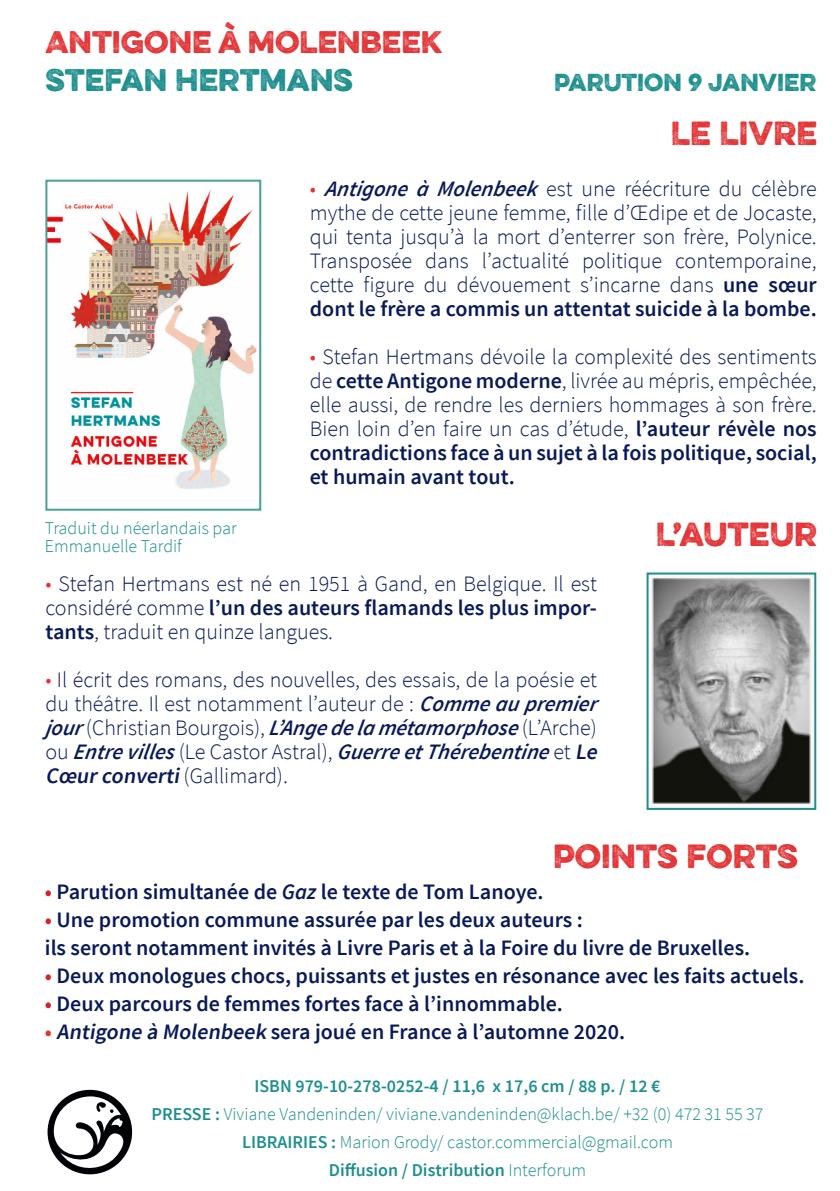
<style>
.page{position:relative;width:840px;height:1191px;background:#fff}
.page>*{position:absolute;margin:0;border:0;box-sizing:border-box;transform-origin:0 0}
.t1{font:30px "Eveleth W01";color:#e23537}
.t2{font:28px "Eveleth W01";color:#e23537}
.t3{font:28px "Eveleth W01";color:#1d8f8e}
.t4{font:300 22px/24px "Source Sans Pro";color:#0a1a58;text-align:justify}
.t5{font:600 22px "Source Sans Pro";color:#0a1a58}
.t6{font:22px "Eveleth W01";color:#1d8f8e}
.t7{font:300 18px "Source Sans Pro";color:#1d8f8e}
.t8{font:600 18px "Source Sans Pro";color:#1d8f8e}
.s1{color:#e23537}
.s2{font-weight:600;font-style:italic}
.s3{font-weight:600}
.s4{color:#e7313c}
.s5{color:#d1232a}
.s6{font-style:italic}
.s7{font-weight:300}
</style>
<div class="page">
<img style="left:48px;top:190px;width:209px;height:299px">
<div style="left:45px;top:180px;width:216px;height:331px;border:2px solid #48a195"></div>
<img style="left:652px;top:577px;width:159px;height:227px">
<div style="left:646px;top:572px;width:169px;height:238px;border:2px solid #1d8f8e"></div>
<div style="left:48px;top:1089px;width:84px;height:85px;background:#010206;border-radius:50%"></div>
<svg style="left:49px;top:1096px;width:75px;height:74px"></svg>
<p class="t2" style="left:45px;top:21px;width:398px">ANTIGONE À MOLENBEEK</p>
<p class="t3" style="left:45px;top:59px;width:309px">STEFAN HERTMANS</p>
<p class="t6" style="left:553px;top:66px;width:263px">PARUTION 9 JANVIER</p>
<p class="t1" style="left:670px;top:111px;width:148px">LE LIVRE</p>
<p class="t7" style="left:45px;top:517px;width:193px">Traduit du néerlandais par</p>
<p class="t7" style="left:45px;top:535px;width:138px">Emmanuelle Tardif</p>
<p class="t4" style="left:310px;top:177px;width:508px"><span class="s1">•</span> <span class="s2">Antigone à Molenbeek</span> est une réécriture du célèbre mythe de cette jeune femme, fille d’Œdipe et de Jocaste, qui tenta jusqu’à la mort d’enterrer son frère, Polynice.<br>Transposée dans l’actualité politique contemporaine, cette figure du dévouement s’incarne dans <span class="s3">une sœur dont le frère a commis un attentat suicide à la bombe.</span></p>
<p class="t4" style="left:310px;top:345px;width:508px"><span class="s1">•</span> Stefan Hertmans dévoile la complexité des sentiments de <span class="s3">cette Antigone moderne</span>, livrée au mépris, empêchée, elle aussi, de rendre les derniers hommages à son frère.<br>Bien loin d’en faire un cas d’étude, <span class="s3">l’auteur révèle nos contradictions face à un sujet à la fois politique, social, et humain avant tout.</span></p>
<p class="t1" style="left:655px;top:511px;width:163px">L’AUTEUR</p>
<p class="t4" style="left:45px;top:572px;width:553px"><span class="s4">•</span> Stefan Hertmans est né en 1951 à Gand, en Belgique. Il est considéré comme <span class="s3">l’un des auteurs flamands les plus impor&shy;tants</span>, traduit en quinze langues.</p>
<p class="t4" style="left:45px;top:668px;width:557px;text-align:left"><span class="s4">•</span> Il écrit des romans, des nouvelles, des essais, de la poésie et du théâtre. Il est notamment l’auteur de : <span class="s2">Comme au premier jour</span>(Christian Bourgois), <span class="s2">L’Ange de la métamorphose</span> (L’Arche) o u <span class="s2">Entre villes</span> ( L e C a s t o r A s t r a l ) , <span class="s2">Guerre etThérebentine</span> e t <span class="s2">Le Cœurconverti</span>(Gallimard).</p>
<p class="t1" style="left:552px;top:834px;width:246px">POINTS FORTS</p>
<p class="t5" style="left:45px;top:878px;width:500px"><span class="s5">•</span> Parution simultanée de <span class="s6">Gaz</span> le texte de Tom Lanoye.</p>
<p class="t5" style="left:45px;top:906px;width:539px"><span class="s5">•</span> Une promotion commune assurée par les deux auteurs :</p>
<p class="t5" style="left:45px;top:934px;width:706px">ils seront notamment invités à Livre Paris et à la Foire du livre de Bruxelles.</p>
<p class="t5" style="left:45px;top:962px;width:760px"><span class="s5">•</span> Deux monologues chocs, puissants et justes en résonance avec les faits actuels.</p>
<p class="t5" style="left:45px;top:990px;width:519px"><span class="s5">•</span> Deux parcours de femmes fortes face à l’innommable.</p>
<p class="t5" style="left:45px;top:1018px;width:581px"><span class="s1">•</span> <span class="s6">Antigone à Molenbeek</span> sera joué en France à l’automne 2020.</p>
<p class="t8" style="left:254px;top:1075px;width:407px">ISBN 979-10-278-0252-4 / 11,6 x 17,6 cm / 88 p. / 12 €</p>
<p class="t7" style="left:151px;top:1103px;width:613px"><span class="s3">PRESSE :</span> Viviane Vandeninden/ viviane.vandeninden@klach.be/ +32 (0) 472 31 55 37</p>
<p class="t7" style="left:242px;top:1131px;width:432px"><span class="s3">LIBRAIRIES :</span> Marion Grody/ castor.commercial@gmail.com</p>
<p class="t8" style="left:328px;top:1159px;width:259px">Diffusion / Distribution <span class="s7">Interforum</span></p>
</div>
